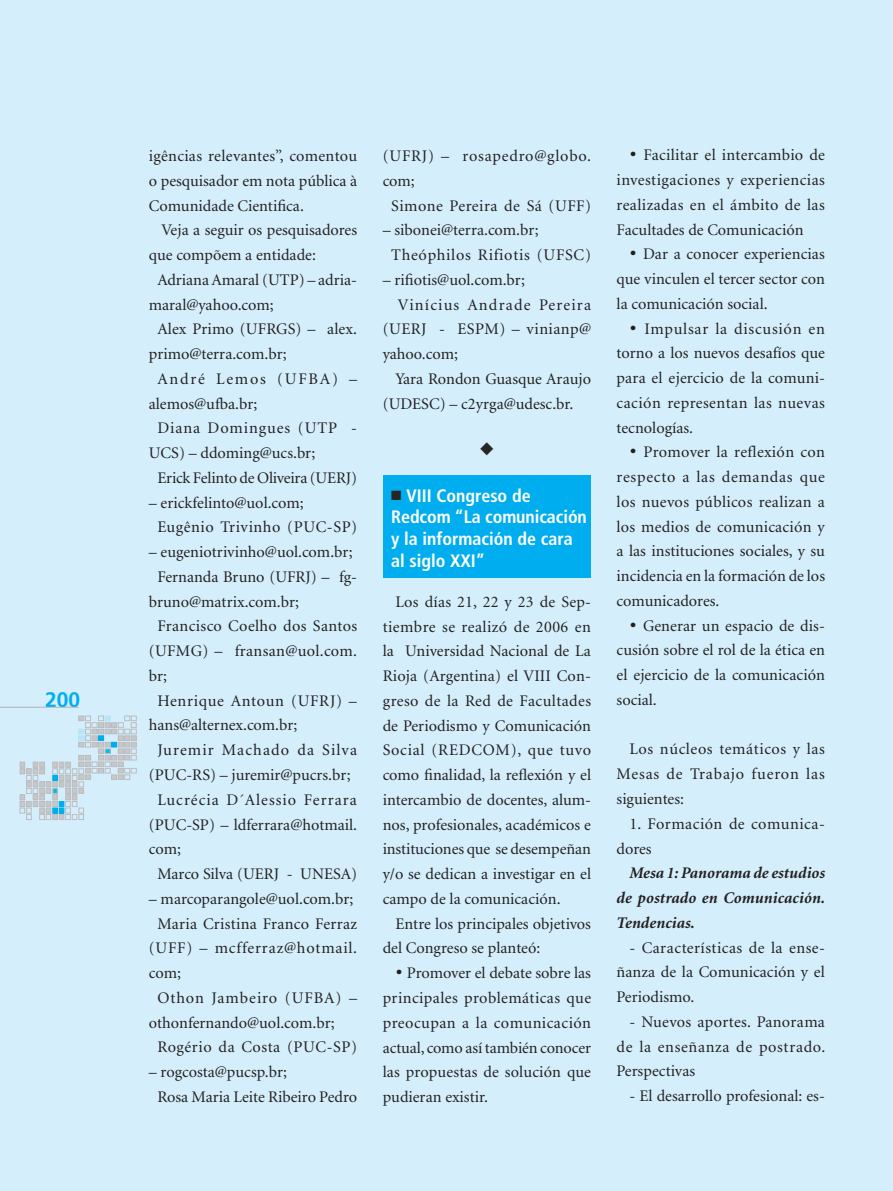
<style>
.page{position:relative;width:893px;height:1191px;background:#fff}
.page>*{position:absolute;margin:0;border:0;box-sizing:border-box;transform-origin:0 0}
.t1{font:700 21px "Frutiger";color:#00aeef}
.t2{font:700 condensed 18px/21.8px "Frutiger";color:#fff}
.t3{font:16.2px/24.8px "Minion";color:#231f20;text-align:justify}
.t4{font:16.2px/24.8px "Minion";letter-spacing:.045em;color:#231f20}
.t5{font:italic 700 16.2px/24.8px "Minion";letter-spacing:.005em;color:#231f20;text-align:justify}
.t6{font:16.2px "Minion";letter-spacing:.02em;color:#231f20}
.t7{font:16.2px/24.8px "Minion";letter-spacing:.025em;color:#231f20}
.t8{font:16.2px "Minion";letter-spacing:.06em;color:#231f20}
.t9{font:16.2px "Minion";letter-spacing:.07em;color:#231f20}
.t10{font:16.2px "Minion";letter-spacing:.05em;color:#231f20}
.t11{font:16.2px "Minion";letter-spacing:.035em;color:#231f20}
.t12{font:16.2px "Minion";letter-spacing:.03em;color:#231f20}
.t13{font:16.2px "Minion";letter-spacing:.04em;color:#231f20}
.t14{font:16.2px "Minion";letter-spacing:.055em;color:#231f20}
.t15{font:16.2px "Minion";letter-spacing:.11em;color:#231f20}
.s1{color:#282526}
</style>
<div class="page">
<div style="left:0;top:0;width:892px;height:1191px;background:#d4effb"></div>
<hr style="left:0;top:707px;width:79px;height:1px;background:#b2b3b7">
<svg style="left:20px;top:716px;width:116px;height:103px;background:#c8dee9"></svg>
<svg style="left:892px;top:0;width:1px;height:1191px"></svg>
<div style="left:384px;top:475px;width:207px;height:102px;background:#00aeef"></div>
<svg style="left:480px;top:442px;width:13px;height:13px"></svg>
<p class="t1" style="left:45px;top:687px;width:37px">200</p>
<p class="t3" style="left:149px;top:144px;width:210px">igências relevantes”, comentou o pesquisador em nota pública à Comunidade Cientifica.</p>
<p class="t3" style="left:162px;top:218px;width:197px">Veja a seguir os pesquisadores</p>
<p class="t3" style="left:149px;top:243px;width:169px">que compõem a entidade:</p>
<p class="t3" style="left:157px;top:268px;width:201px">Adriana Amaral (UTP) – adria-</p>
<p class="t3" style="left:149px;top:293px;width:126px">maral@yahoo.com;</p>
<p class="t3" style="left:157px;top:317px;width:201px">Alex Primo (UFRGS) – alex.</p>
<p class="t3" style="left:149px;top:342px;width:139px">primo@terra.com.br;</p>
<p class="t15" style="left:157px;top:371px;width:201px">André Lemos (UFBA) –</p>
<p class="t3" style="left:149px;top:392px;width:110px">alemos@ufba.br;</p>
<p class="t14" style="left:157px;top:420px;width:201px">Diana Domingues (UTP -</p>
<p class="t3" style="left:149px;top:441px;width:168px">UCS) – ddoming@ucs.br;</p>
<p class="t3" style="left:157px;top:466px;width:201px">Erick Felinto de Oliveira (UERJ)</p>
<p class="t3" style="left:157px;top:491px;width:201px;text-indent:-9px">– erickfelinto@uol.com;<br>Eugênio Trivinho (PUC-SP)</p>
<p class="t3" style="left:149px;top:540px;width:205px">– eugeniotrivinho@uol.com.br;</p>
<p class="t3" style="left:157px;top:565px;width:201px">Fernanda Bruno (UFRJ) – fg-</p>
<p class="t3" style="left:149px;top:590px;width:152px">bruno@matrix.com.br;</p>
<p class="t6" style="left:157px;top:618px;width:201px">Francisco Coelho dos Santos</p>
<p class="t6" style="left:149px;top:643px;width:210px">(UFMG) – fransan@uol.com.</p>
<p class="t3" style="left:149px;top:664px;width:20px">br;</p>
<p class="t13" style="left:157px;top:692px;width:201px">Henrique Antoun (UFRJ) –</p>
<p class="t3" style="left:149px;top:713px;width:150px">hans@alternex.com.br;</p>
<p class="t9" style="left:157px;top:742px;width:201px">Juremir Machado da Silva</p>
<p class="t3" style="left:149px;top:763px;width:203px">(PUC-RS) – juremir@pucrs.br;</p>
<p class="t8" style="left:157px;top:791px;width:201px">Lucrécia D´Alessio Ferrara</p>
<p class="t3" style="left:149px;top:812px;width:210px">(PUC-SP) – ldferrara@hotmail.</p>
<p class="t3" style="left:149px;top:837px;width:34px">com;</p>
<p class="t3" style="left:157px;top:862px;width:201px">Marco Silva (UERJ - UNESA)</p>
<p class="t3" style="left:149px;top:887px;width:206px">– marcoparangole@uol.com.br;</p>
<p class="t3" style="left:157px;top:911px;width:201px">Maria Cristina Franco Ferraz</p>
<p class="t10" style="left:149px;top:940px;width:210px">(UFF) – mcfferraz@hotmail.</p>
<p class="t3" style="left:149px;top:961px;width:34px">com;</p>
<p class="t8" style="left:157px;top:989px;width:201px">Othon Jambeiro (UFBA) –</p>
<p class="t3" style="left:149px;top:1010px;width:187px">othonfernando@uol.com.br;</p>
<p class="t11" style="left:157px;top:1039px;width:201px">Rogério da Costa (PUC-SP)</p>
<p class="t3" style="left:157px;top:1060px;width:201px;text-indent:-9px">– rogcosta@pucsp.br;<br>Rosa Maria Leite Ribeiro Pedro</p>
<p class="t4" style="left:383px;top:144px;width:210px">(UFRJ) – rosapedro@globo.</p>
<p class="t3" style="left:383px;top:169px;width:34px">com;</p>
<p class="t12" style="left:391px;top:197px;width:201px">Simone Pereira de Sá (UFF)</p>
<p class="t4" style="left:391px;top:218px;width:201px;text-indent:-9px">– sibonei@terra.com.br;<br>Theóphilos Rifiotis (UFSC)</p>
<p class="t3" style="left:383px;top:268px;width:144px">– rifiotis@uol.com.br;</p>
<p class="t9" style="left:398px;top:296px;width:195px">Vinícius Andrade Pereira</p>
<p class="t7" style="left:383px;top:317px;width:210px">(UERJ - ESPM) – vinianp@</p>
<p class="t3" style="left:383px;top:342px;width:77px">yahoo.com;</p>
<p class="t3" style="left:395px;top:367px;width:197px">Yara Rondon Guasque Araujo</p>
<p class="t3" style="left:383px;top:392px;width:192px">(UDESC) – c2yrga@udesc.br.</p>
<p class="t2" style="left:391px;top:484px;width:197px"><span class="s1">■</span> VIII Congreso de<br>Redcom “La comunicación y la información de cara al siglo XXI”</p>
<p class="t3" style="left:383px;top:590px;width:210px;text-indent:13px">Los días 21, 22 y 23 de Sep&shy;tiembre se realizó de 2006 en la Universidad Nacional de La Rioja (Argentina) el VIII Con&shy;greso de la Red de Facultades de Periodismo y Comunicación Social (REDCOM), que tuvo como finalidad, la reflexión y el intercambio de docentes, alum&shy;nos, profesionales, académicos e instituciones que se desempeñan y/o se dedican a investigar en el campo de la comunicación.</p>
<p class="t3" style="left:383px;top:911px;width:210px;text-indent:13px">Entre los principales objetivos del Congreso se planteó:</p>
<p class="t3" style="left:383px;top:961px;width:210px;text-indent:13px">• Promover el debate sobre las principales problemáticas que preocupan a la comunicación actual, como así también conocer las propuestas de solución que pudieran existir.</p>
<p class="t3" style="left:617px;top:143px;width:210px;text-indent:13px">• Facilitar el intercambio de investigaciones y experiencias realizadas en el ámbito de las Facultades de Comunicación</p>
<p class="t3" style="left:617px;top:242px;width:210px;text-indent:13px">• Dar a conocer experiencias que vinculen el tercer sector con la comunicación social.</p>
<p class="t3" style="left:617px;top:317px;width:210px;text-indent:13px">• Impulsar la discusión en torno a los nuevos desafíos que para el ejercicio de la comuni&shy;cación representan las nuevas tecnologías.</p>
<p class="t3" style="left:617px;top:440px;width:210px;text-indent:13px">• Promover la reflexión con respecto a las demandas que los nuevos públicos realizan a los medios de comunicación y a las instituciones sociales, y su incidencia en la formación de los comunicadores.</p>
<p class="t3" style="left:617px;top:614px;width:210px;text-indent:13px">• Generar un espacio de dis&shy;cusión sobre el rol de la ética en el ejercicio de la comunicación social.</p>
<p class="t3" style="left:617px;top:737px;width:210px;text-indent:13px">Los núcleos temáticos y las Mesas de Trabajo fueron las siguientes:</p>
<p class="t7" style="left:617px;top:812px;width:210px;text-indent:13px">1. Formación de comunica&shy;dores</p>
<p class="t5" style="left:617px;top:861px;width:210px;text-indent:13px">Mesa 1: Panorama de estudios de postrado en Comunicación.<br>Tendencias.</p>
<p class="t3" style="left:617px;top:935px;width:210px;text-indent:13px">- Características de la ense&shy;ñanza de la Comunicación y el Periodismo.</p>
<p class="t3" style="left:617px;top:1010px;width:210px;text-indent:13px">- Nuevos aportes. Panorama de la enseñanza de postrado.<br>Perspectivas</p>
<p class="t3" style="left:629px;top:1084px;width:197px">- El desarrollo profesional: es-</p>
</div>
